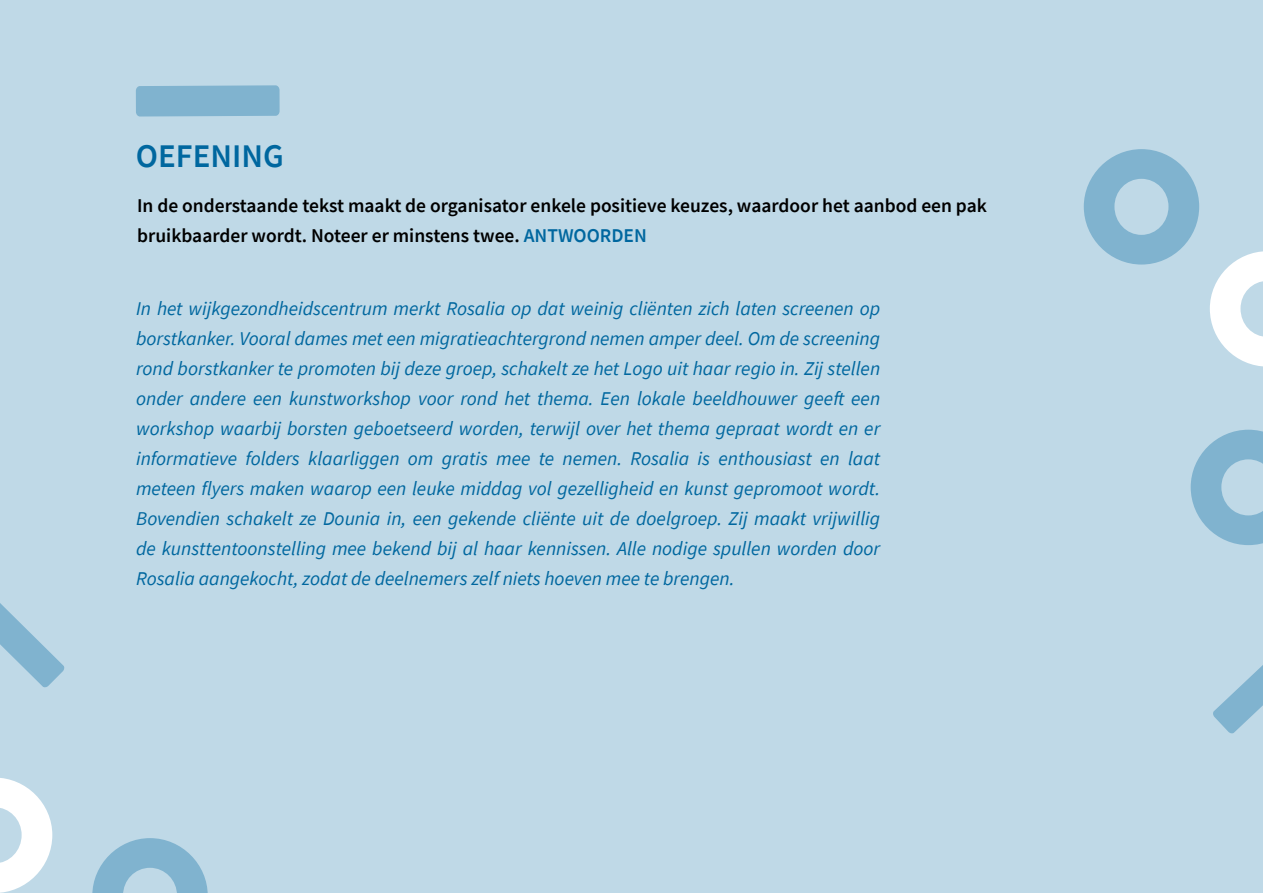
<style>
.page{position:relative;width:1263px;height:893px;background:#bfd9e7}
.page>*{position:absolute;margin:0;border:0;box-sizing:border-box;transform-origin:0 0}
.t1{font:600 33px "Source Sans Pro";color:#00679f}
.t2{font:italic 19.5px/30px "Source Sans Pro";color:#00679f;text-align:justify}
.t3{font:600 19.5px/30px "Source Sans Pro";color:#000}
.s1{color:#00679f}
</style>
<div class="page">
<svg style="left:136px;top:85px;width:144px;height:32px;background:#83b5d0"></svg>
<svg style="left:0;top:603px;width:65px;height:85px"></svg>
<svg style="left:1213px;top:665px;width:50px;height:69px"></svg>
<svg style="left:92px;top:838px;width:116px;height:55px"></svg>
<svg style="left:0;top:778px;width:53px;height:115px"></svg>
<svg style="left:1210px;top:251px;width:53px;height:116px"></svg>
<svg style="left:1191px;top:430px;width:72px;height:115px"></svg>
<svg style="left:1084px;top:149px;width:115px;height:116px"></svg>
<h1 class="t1" style="left:136px;top:134px;width:149px">OEFENING</h1>
<p class="t3" style="left:137px;top:191px;width:851px">In de onderstaande tekst maakt de organisator enkele positieve keuzes, waardoor het aanbod een pak bruikbaarder wordt. Noteer er minstens twee. <span class="s1">ANTWOORDEN</span></p>
<p class="t2" style="left:136px;top:293px;width:746px">In het wijkgezondheidscentrum merkt Rosalia op dat weinig cliënten zich laten screenen op borstkanker. Vooral dames met een migratieachtergrond nemen amper deel. Om de screening rond borstkanker te promoten bij deze groep, schakelt ze het Logo uit haar regio in. Zij stellen onder andere een kunstworkshop voor rond het thema. Een lokale beeldhouwer geeft een workshop waarbij borsten geboetseerd worden, terwijl over het thema gepraat wordt en er informatieve folders klaarliggen om gratis mee te nemen. Rosalia is enthousiast en laat meteen flyers maken waarop een leuke middag vol gezelligheid en kunst gepromoot wordt.<br>Bovendien schakelt ze Dounia in, een gekende cliënte uit de doelgroep. Zij maakt vrijwillig de kunsttentoonstelling mee bekend bij al haar kennissen. Alle nodige spullen worden door Rosalia aangekocht, zodat de deelnemers zelf niets hoeven mee te brengen.</p>
</div>
